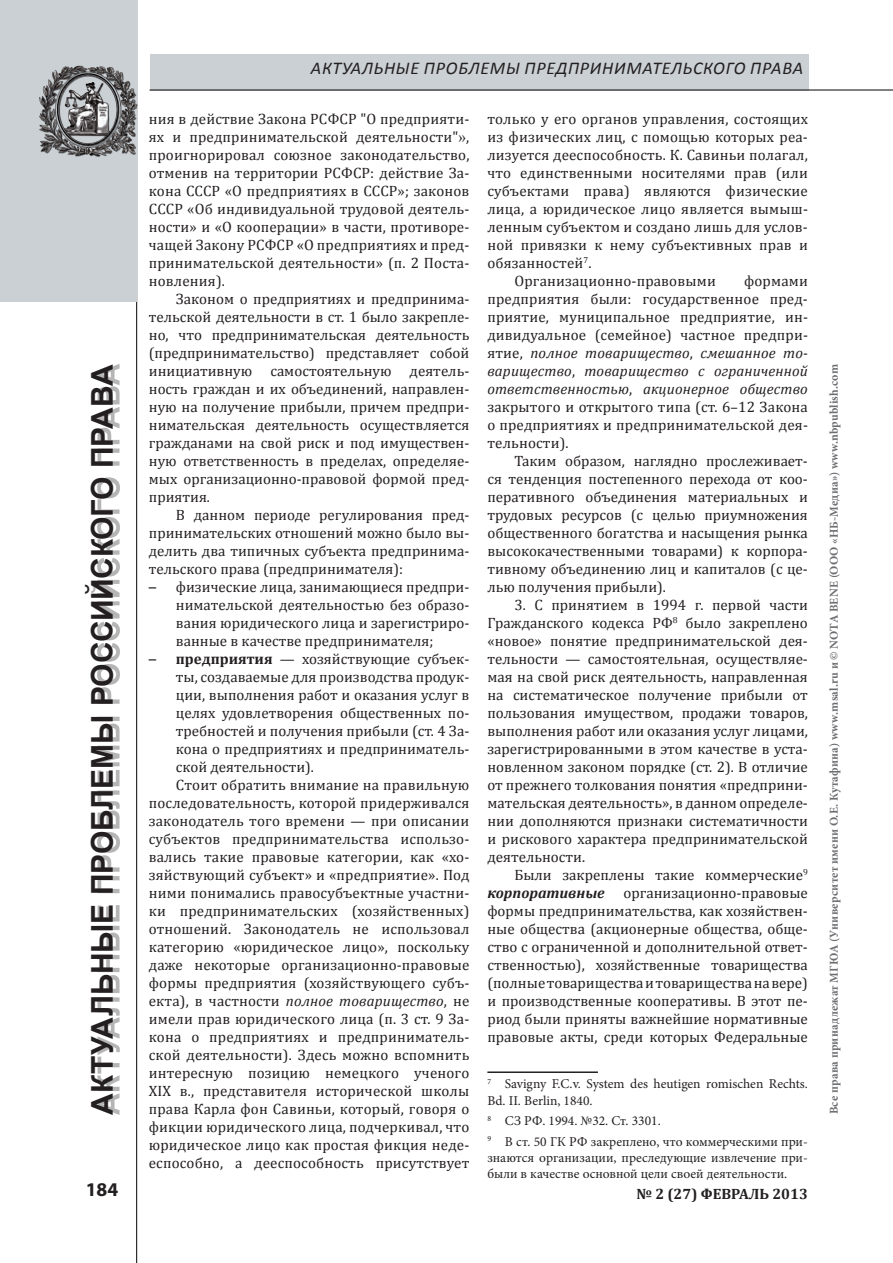
<style>
.page{position:relative;width:893px;height:1263px;background:#fff}
.page>*{position:absolute;margin:0;border:0;box-sizing:border-box;transform-origin:0 0}
.t1{font:700 30px "Arial";letter-spacing:-.01em;color:#231f20}
.t2{font:700 19.5px "Myriad Pro";color:#231f20}
.t3{font:italic 18px "Calibri";letter-spacing:.04em;color:#231f20}
.t4{font:15px/18px "Cambria";letter-spacing:.01em;color:#231f20;text-align:justify}
.t5{font:700 15px "Cambria";color:#231f20}
.t6{font:13.5px/16.2px "Minion Pro";color:#231f20}
.t7{font:700 12px "Minion Pro";letter-spacing:.02em;color:#6c6d70}
.s1{font-family:"Times New Roman"}
.s2{font-family:"Calibri"}
.s3{font-weight:700}
.s4{font-style:italic}
.s5{font-weight:700;font-style:italic}
</style>
<div class="page">
<hr style="left:136px;top:0;width:1px;height:1263px;background:#231f20">
<div style="left:0;top:0;width:136px;height:301px;background:#cad0d4"></div>
<div style="left:92px;top:364px;width:28px;height:751px;background:#231f20;opacity:.33"></div>
<div style="left:150px;top:54px;width:658px;height:36px;background:#cad0d4"></div>
<hr style="left:150px;top:89px;width:743px;height:2px;background:#231f20">
<img style="left:39px;top:54px;width:99px;height:111px">
<hr style="left:487px;top:1071px;width:111px;height:2px;background:#231f20">
<p class="t3" style="left:311px;top:57px;width:160px">актуальные проблем</p>
<p class="t3" style="left:506px;top:57px;width:53px">ы предп</p>
<p class="t3" style="left:580px;top:57px;width:24px">ринима</p>
<p class="t3" style="left:652px;top:57px;width:131px">тельского права</p>
<p class="t4" style="left:149px;top:110px;width:322px">ния в действие Закона РСФСР "О предприяти&shy;ях и предпринимательской деятельности"<span class="s1">»</span>, проигнорировал союзное законодательство, отменив на территории РСФСР: действие За&shy;кона СССР «О предприятиях в СССР»; законов СССР «Об индивидуальной трудовой деятель&shy;ности» и «О кооперации» в части, противоре&shy;чащей Закону РСФСР «О предприятиях и пред&shy;принимательской деятельности» (п. 2 поста&shy;новления).</p>
<p class="t4" style="left:149px;top:290px;width:322px;text-indent:27px">Законом о предприятиях и предпринима&shy;тельской деятельности в ст. 1 было закрепле&shy;но, что предпринимательская деятельность (предпринимательство) представляет собой инициативную самостоятельную деятель&shy;ность граждан и их объединений, направлен&shy;ную на получение прибыли, причем предпри&shy;нимательская деятельность осуществляется гражданами на свой риск и под имуществен&shy;ную ответственность в пределах, определяе&shy;мых организационно-правовой формой пред&shy;приятия.</p>
<p class="t4" style="left:149px;top:506px;width:322px;text-indent:27px">В данном периоде регулирования пред&shy;принимательских отношений можно было вы&shy;делить два типичных субъекта предпринима&shy;тельского права (предпринимателя):</p>
<p class="t4" style="left:176px;top:578px;width:295px;text-indent:-27px"><span class="s2">–</span> физические лица, занимающиеся предпри&shy;нимательской деятельностью без образо&shy;вания юридического лица и зарегистриро&shy;ванные в качестве предпринимателя;</p>
<p class="t4" style="left:149px;top:650px;width:322px"><span class="s2">–</span> <span class="s3">предприятия</span> — хозяйствующие субъек-</p>
<p class="t4" style="left:176px;top:668px;width:295px">ты, создаваемые для производства продук-</p>
<p class="t4" style="left:176px;top:686px;width:295px">ции, выполнения работ и оказания услуг в</p>
<p class="t4" style="left:176px;top:704px;width:295px">целях удовлетворения общественных по-</p>
<p class="t4" style="left:176px;top:722px;width:295px">требностей и получения прибыли (ст. 4 За-</p>
<p class="t4" style="left:176px;top:740px;width:295px">кона о предприятиях и предприниматель-</p>
<p class="t4" style="left:176px;top:758px;width:140px">ской деятельности).</p>
<p class="t4" style="left:176px;top:776px;width:295px">Стоит обратить внимание на правильную</p>
<p class="t4" style="left:149px;top:794px;width:322px">последовательность, которой придерживался</p>
<p class="t4" style="left:149px;top:812px;width:322px">законодатель того времени — при описании</p>
<p class="t4" style="left:149px;top:830px;width:322px">субъектов предпринимательства использо-</p>
<p class="t4" style="left:149px;top:848px;width:322px">вались такие правовые категории, как «хо-</p>
<p class="t4" style="left:149px;top:866px;width:322px">зяйствующий субъект» и «предприятие». Под</p>
<p class="t4" style="left:149px;top:884px;width:322px">ними понимались правосубъектные участни-</p>
<p class="t4" style="left:149px;top:902px;width:322px">ки предпринимательских (хозяйственных)</p>
<p class="t4" style="left:149px;top:920px;width:322px">отношений. Законодатель не использовал</p>
<p class="t4" style="left:149px;top:938px;width:322px">категорию «юридическое лицо», поскольку</p>
<p class="t4" style="left:149px;top:956px;width:322px">даже некоторые организационно-правовые</p>
<p class="t4" style="left:149px;top:974px;width:322px">формы предприятия (хозяйствующего субъ-</p>
<p class="t4" style="left:149px;top:992px;width:322px">екта), в частности <span class="s4">полное товарищество</span>, не</p>
<p class="t4" style="left:149px;top:1010px;width:322px">имели прав юридического лица (п. 3 ст. 9 За-</p>
<p class="t4" style="left:149px;top:1028px;width:322px">кона о предприятиях и предприниматель-</p>
<p class="t4" style="left:149px;top:1046px;width:322px">ской деятельности). Здесь можно вспомнить</p>
<p class="t4" style="left:149px;top:1064px;width:322px">интересную позицию немецкого ученого</p>
<p class="t4" style="left:149px;top:1082px;width:322px">XIX в., представителя исторической школы</p>
<p class="t4" style="left:149px;top:1100px;width:322px">права Карла фон Савиньи, который, говоря о</p>
<p class="t4" style="left:149px;top:1118px;width:322px">фикции юридического лица, подчеркивал, что</p>
<p class="t4" style="left:149px;top:1136px;width:322px">юридическое лицо как простая фикция неде-</p>
<p class="t4" style="left:149px;top:1154px;width:322px">еспособно, а дееспособность присутствует</p>
<p class="t4" style="left:487px;top:110px;width:322px">только у его органов управления, состоящих</p>
<p class="t4" style="left:487px;top:128px;width:322px">из физических лиц, с помощью которых реа-</p>
<p class="t4" style="left:487px;top:146px;width:322px">лизуется дееспособность. К. Савиньи полагал,</p>
<p class="t4" style="left:487px;top:164px;width:322px">что единственными носителями прав (или</p>
<p class="t4" style="left:487px;top:182px;width:322px">субъектами права) являются физические</p>
<p class="t4" style="left:487px;top:200px;width:322px">лица, а юридическое лицо является вымыш-</p>
<p class="t4" style="left:487px;top:218px;width:322px">ленным субъектом и создано лишь для услов-</p>
<p class="t4" style="left:487px;top:236px;width:322px">ной привязки к нему субъективных прав и</p>
<p class="t4" style="left:487px;top:254px;width:106px">обязанностей<sup>7</sup>.</p>
<p class="t4" style="left:514px;top:272px;width:203px">Организационно-правовыми</p>
<p class="t4" style="left:487px;top:272px;width:322px;text-indent:257px">формами предприятия были: государственное пред&shy;приятие, муниципальное предприятие, ин&shy;дивидуальное (семейное) частное предпри&shy;ятие, <span class="s4">полное товарищество</span>, <span class="s4">смешанное то&shy;варищество</span>, <span class="s4">товарищество с ограниченной ответственностью</span>, <span class="s4">акционерное общество </span>закрытого и открытого типа (ст. 6–12 Закона о предприятиях и предпринимательской дея&shy;тельности).</p>
<p class="t4" style="left:487px;top:452px;width:322px;text-indent:27px">Таким образом, наглядно прослеживает&shy;ся тенденция постепенного перехода от коо&shy;перативного объединения материальных и трудовых ресурсов (с целью приумножения общественного богатства и насыщения рынка высококачественными товарами) к корпора&shy;тивному объединению лиц и капиталов (с це&shy;лью получения прибыли).</p>
<p class="t4" style="left:487px;top:596px;width:322px;text-indent:27px">3. С принятием в 1994 г. первой части Гражданского кодекса РФ<sup>8</sup> было закреплено «новое» понятие предпринимательской дея&shy;тельности — самостоятельная, осуществляе&shy;мая на свой риск деятельность, направленная на систематическое получение прибыли от пользования имуществом, продажи товаров, выполнения работ или оказания услуг лицами, зарегистрированными в этом качестве в уста&shy;новленном законом порядке (ст. 2). В отличие от прежнего толкования понятия «предприни&shy;мательская деятельность», в данном определе&shy;нии дополняются признаки систематичности и рискового характера предпринимательской деятельности.</p>
<p class="t4" style="left:487px;top:866px;width:322px;text-indent:27px">Были закреплены такие коммерческие<sup>9 </sup><span class="s5">корпоративные</span> организационно-правовые формы предпринимательства, как хозяйствен&shy;ные общества (акционерные общества, обще&shy;ство с ограниченной и дополнительной ответ&shy;ственностью), хозяйственные товарищества (полные товарищества и товарищества на вере) и производственные кооперативы. В этот пе&shy;риод были приняты важнейшие нормативные правовые акты, среди которых Федеральные</p>
<p class="t6" style="left:487px;top:1076px;width:322px"><sup>7</sup> Savigny F.C.v. System des heutigen romischen Rechts.<br>Bd. II. Berlin, 1840.</p>
<p class="t6" style="left:487px;top:1110px;width:322px;line-height:20.4px"><sup>8</sup> СЗ РФ. 1994. №32. Ст. 3301.<br><sup>9</sup> В ст. 50 ГК РФ закреплено, что коммерческими при-</p>
<p class="t6" style="left:487px;top:1149px;width:322px">знаются организации, преследующие извлечение при&shy;были в качестве основной цели своей деятельности.</p>
<h1 class="t1" style="left:83px;top:1115px;width:747px;rotate:-90deg">Актуальные проблемы российского права</h1>
<p class="t7" style="left:825px;top:1114px;width:752px;rotate:-90deg">Все права принадлежат МГЮА (Университет имени О.Е. Кутафина) www.msal.ru и © NOTA BENE (ООО «НБ-Медиа») www.nbpublish.com</p>
<h2 class="t2" style="left:86px;top:1177px;width:34px">184</h2>
<p class="t5" style="left:636px;top:1183px;width:173px">№ 2 (27) февралЬ 2013</p>
</div>
